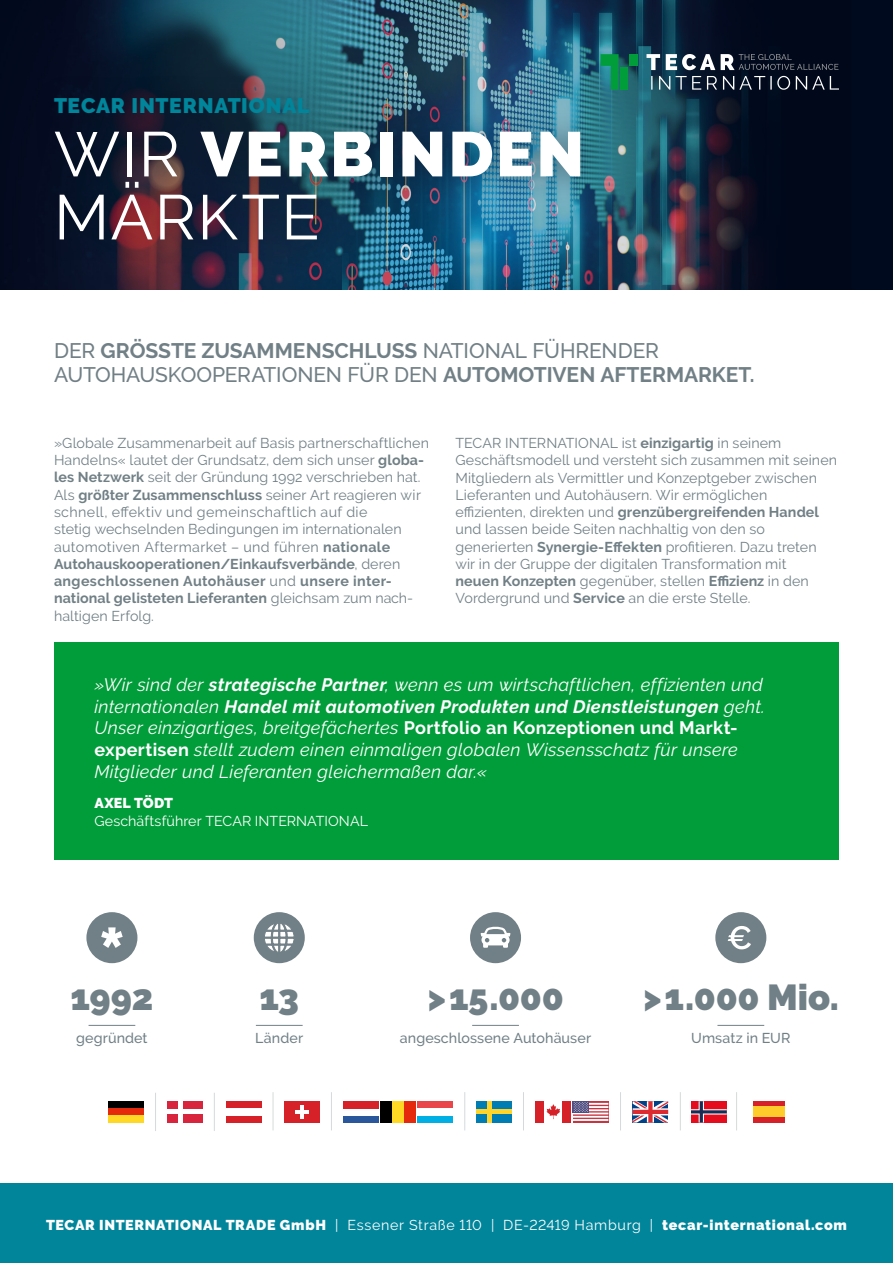
<style>
.page{position:relative;width:893px;height:1263px;background:#fff}
.page>*{position:absolute;margin:0;border:0;box-sizing:border-box;transform-origin:0 0}
.t1{font:63px/63px "Raleway";letter-spacing:.02em;color:#fff}
.t2{font:900 36px "Raleway";letter-spacing:-.01em;color:#718086}
.t3{font:500 21px/24px "Raleway";letter-spacing:-.01em;color:#718086}
.t4{font:900 21px "Raleway";letter-spacing:.03em;color:#00859a}
.t5{font:italic 18px/21.9px "Raleway";letter-spacing:.02em;color:#fff}
.t6{font:14.25px/17.2px "Raleway";letter-spacing:.01em;color:#718086}
.t7{font:900 14.25px "Raleway";letter-spacing:.045em;color:#fff}
.t8{font:500 14.25px "Raleway";letter-spacing:.005em;color:#718086}
.t9{font:14.25px "Raleway";letter-spacing:.005em;color:#fff}
.t10{font:900 14.25px "Raleway";letter-spacing:.01em;color:#fff}
.s1{font-weight:900}
.s2{font-weight:700}
.s3{font-weight:700;font-style:normal}
.s4{font-weight:400}
</style>
<div class="page">
<div style="left:0;top:0;width:893px;height:290px;background:#000a1e"></div>
<img style="left:75px;top:0;width:601px;height:290px">
<svg style="left:71px;top:0;width:370px;height:278px;background:#245164"></svg>
<svg style="left:676px;top:0;width:163px;height:290px"></svg>
<div style="left:31px;top:73px;width:580px;height:197px;background:#00081a;opacity:.4"></div>
<div style="left:629px;top:54px;width:9px;height:12px;background:#009d3a"></div>
<svg style="left:601px;top:54px;width:18px;height:36px"></svg>
<div style="left:620px;top:67px;width:7px;height:23px;background:#009d3a"></div>
<svg style="left:651px;top:76px;width:188px;height:14px"></svg>
<svg style="left:646px;top:54px;width:192px;height:16px"></svg>
<div style="left:54px;top:642px;width:785px;height:218px;background:#009d3a"></div>
<div style="left:0;top:1184px;width:893px;height:79px;background:#00859a"></div>
<svg style="left:691px;top:1101px;width:36px;height:21px"></svg>
<div style="left:108px;top:1101px;width:36px;height:7px;background:#000"></div>
<div style="left:108px;top:1108px;width:36px;height:7px;background:#e5290c"></div>
<div style="left:108px;top:1115px;width:36px;height:7px;background:#ffd725"></div>
<div style="left:285px;top:1101px;width:35px;height:21px;background:#d72128"></div>
<hr style="left:296px;top:1110px;width:13px;height:4px;background:#fff">
<hr style="left:300px;top:1105px;width:4px;height:13px;background:#fff">
<div style="left:536px;top:1101px;width:35px;height:21px;background:#d72128"></div>
<div style="left:544px;top:1101px;width:18px;height:21px;background:#fff"></div>
<svg style="left:546px;top:1104px;width:14px;height:15px"></svg>
<svg style="left:573px;top:1101px;width:35px;height:21px"></svg>
<hr style="left:573px;top:1103px;width:35px;height:2px;background:#fff">
<hr style="left:573px;top:1106px;width:35px;height:2px;background:#fff">
<hr style="left:573px;top:1109px;width:35px;height:2px;background:#fff">
<hr style="left:573px;top:1112px;width:35px;height:2px;background:#fff">
<hr style="left:573px;top:1116px;width:35px;height:2px;background:#fff">
<hr style="left:573px;top:1119px;width:35px;height:2px;background:#fff">
<div style="left:573px;top:1101px;width:16px;height:12px;background:#4f4d81"></div>
<svg style="left:574px;top:1102px;width:14px;height:10px"></svg>
<div style="left:167px;top:1101px;width:36px;height:21px;background:#d8253d"></div>
<div style="left:178px;top:1101px;width:5px;height:21px;background:#fff"></div>
<hr style="left:167px;top:1110px;width:36px;height:4px;background:#fff">
<div style="left:476px;top:1101px;width:36px;height:21px;background:#007eb4"></div>
<div style="left:487px;top:1101px;width:5px;height:21px;background:#ffd42b"></div>
<hr style="left:476px;top:1110px;width:36px;height:4px;background:#ffd42b">
<div style="left:226px;top:1101px;width:35px;height:21px;background:#d72128"></div>
<div style="left:226px;top:1108px;width:35px;height:7px;background:#fff"></div>
<div style="left:380px;top:1101px;width:36px;height:21px;background:#000"></div>
<div style="left:392px;top:1101px;width:24px;height:21px;background:#ffd725"></div>
<div style="left:404px;top:1101px;width:12px;height:21px;background:#e5290c"></div>
<svg style="left:418px;top:1116px;width:35px;height:6px"></svg>
<div style="left:418px;top:1101px;width:35px;height:11px;background:#e9464c"></div>
<div style="left:418px;top:1108px;width:35px;height:7px;background:#fff"></div>
<svg style="left:343px;top:1116px;width:36px;height:6px"></svg>
<svg style="left:343px;top:1108px;width:36px;height:1px"></svg>
<div style="left:343px;top:1101px;width:36px;height:7px;background:#d72128"></div>
<svg style="left:633px;top:1101px;width:35px;height:21px"></svg>
<hr style="left:155px;top:1093px;width:1px;height:38px;background:#718086">
<hr style="left:214px;top:1093px;width:1px;height:38px;background:#718086">
<hr style="left:273px;top:1092px;width:1px;height:38px;background:#718086">
<hr style="left:331px;top:1092px;width:1px;height:38px;background:#718086">
<hr style="left:464px;top:1092px;width:1px;height:38px;background:#718086">
<hr style="left:523px;top:1092px;width:1px;height:38px;background:#718086">
<hr style="left:620px;top:1092px;width:1px;height:38px;background:#718086">
<hr style="left:680px;top:1092px;width:1px;height:38px;background:#718086">
<hr style="left:736px;top:1092px;width:1px;height:38px;background:#718086">
<div style="left:753px;top:1101px;width:31px;height:21px;background:#d72128"></div>
<div style="left:753px;top:1106px;width:31px;height:11px;background:#fecd2c"></div>
<div style="left:715px;top:912px;width:51px;height:51px;background:#718086;border-radius:50%"></div>
<hr style="left:89px;top:1025px;width:46px;height:1px;background:#718086">
<hr style="left:256px;top:1025px;width:47px;height:1px;background:#718086">
<hr style="left:472px;top:1025px;width:47px;height:1px;background:#718086">
<hr style="left:717px;top:1025px;width:47px;height:1px;background:#718086">
<svg style="left:728px;top:926px;width:23px;height:23px"></svg>
<div style="left:86px;top:912px;width:51px;height:51px;background:#718086;border-radius:50%"></div>
<svg style="left:101px;top:927px;width:22px;height:21px"></svg>
<div style="left:254px;top:912px;width:51px;height:51px;background:#718086;border-radius:50%"></div>
<svg style="left:265px;top:923px;width:29px;height:29px"></svg>
<div style="left:470px;top:912px;width:51px;height:51px;background:#718086;border-radius:50%"></div>
<svg style="left:481px;top:926px;width:29px;height:22px"></svg>
<h3 class="t4" style="left:54px;top:94px;width:257px">TECAR INTERNATIONAL</h3>
<h1 class="t1" style="left:54px;top:123px;width:532px">WIR <span class="s1">VERBINDEN<br></span>MÄRKTE</h1>
<h3 class="t3" style="left:54px;top:339px;width:702px">DER <span class="s2">GRÖSSTE ZUSAMMENSCHLUSS</span> NATIONAL FÜHRENDER<br>AUTOHAUSKOOPERATIONEN FÜR DEN <span class="s2">AUTOMOTIVEN AFTERMARKET.</span></h3>
<p class="t6" style="left:54px;top:434px;width:376px">»Globale Zusammenarbeit auf Basis partnerschaftlichen Handelns« lautet der Grundsatz, dem sich unser <span class="s2">globa&shy;les Netzwerk</span> seit der Gründung 1992 verschrieben hat.<br>Als <span class="s2">größter Zusammenschluss</span> seiner Art reagieren wir schnell, effektiv und gemeinschaftlich auf die<br>stetig wechselnden Bedingungen im internationalen automotiven Aftermarket – und führen <span class="s2">nationale Autohauskooperationen/Einkaufsverbände</span>, deren <span class="s2">angeschlossenen Autohäuser</span> und <span class="s2">unsere inter&shy;national gelisteten Lieferanten</span> gleichsam zum nach&shy;haltigen Erfolg.</p>
<p class="t6" style="left:455px;top:434px;width:383px">TECAR INTERNATIONAL ist <span class="s2">einzigartig</span> in seinem Geschäftsmodell und versteht sich zusammen mit seinen Mitgliedern als Vermittler und Konzeptgeber zwischen Lieferanten und Autohäusern. Wir ermöglichen effizienten, direkten und <span class="s2">grenzübergreifenden Handel </span>und lassen beide Seiten nachhaltig von den so generierten <span class="s2">Synergie-Effekten</span> profitieren. Dazu treten wir in der Gruppe der digitalen Transformation mit<br><span class="s2">neuen Konzepten</span> gegenüber, stellen <span class="s2">Effizienz</span> in den Vordergrund und <span class="s2">Service</span> an die erste Stelle.</p>
<p class="t5" style="left:94px;top:674px;width:672px">»Wir sind der <span class="s2">strategische Partner</span>, wenn es um wirtschaftlichen, effizienten und internationalen <span class="s2">Handel mit automotiven Produkten und Dienstleistungen</span> geht.<br>Unser einzigartiges, breitgefächertes <span class="s3">Portfolio an Konzeptionen und Markt&shy;expertisen</span> stellt zudem einen einmaligen globalen Wissensschatz für unsere Mitglieder und Lieferanten gleichermaßen dar.«</p>
<p class="t10" style="left:94px;top:795px;width:80px">AXEL TÖDT</p>
<p class="t9" style="left:94px;top:812px;width:275px">Geschäftsführer TECAR INTERNATIONAL</p>
<h2 class="t2" style="left:71px;top:976px;width:84px">1992</h2>
<p class="t8" style="left:76px;top:1030px;width:73px">gegründet</p>
<h2 class="t2" style="left:259px;top:976px;width:41px">13</h2>
<p class="t8" style="left:255px;top:1030px;width:49px">Länder</p>
<h2 class="t2" style="left:427px;top:976px;width:138px">&gt;15.000</h2>
<p class="t8" style="left:400px;top:1030px;width:193px">angeschlossene Autohäuser</p>
<h2 class="t2" style="left:643px;top:976px;width:198px">&gt;1.000 Mio.</h2>
<p class="t8" style="left:691px;top:1030px;width:101px">Umsatz in EUR</p>
<p class="t7" style="left:46px;top:1216px;width:802px">TECAR INTERNATIONAL TRADE GmbH <span class="s4">| Essener Straße 110 | DE-22419 Hamburg |</span> tecar-international.com</p>
</div>
